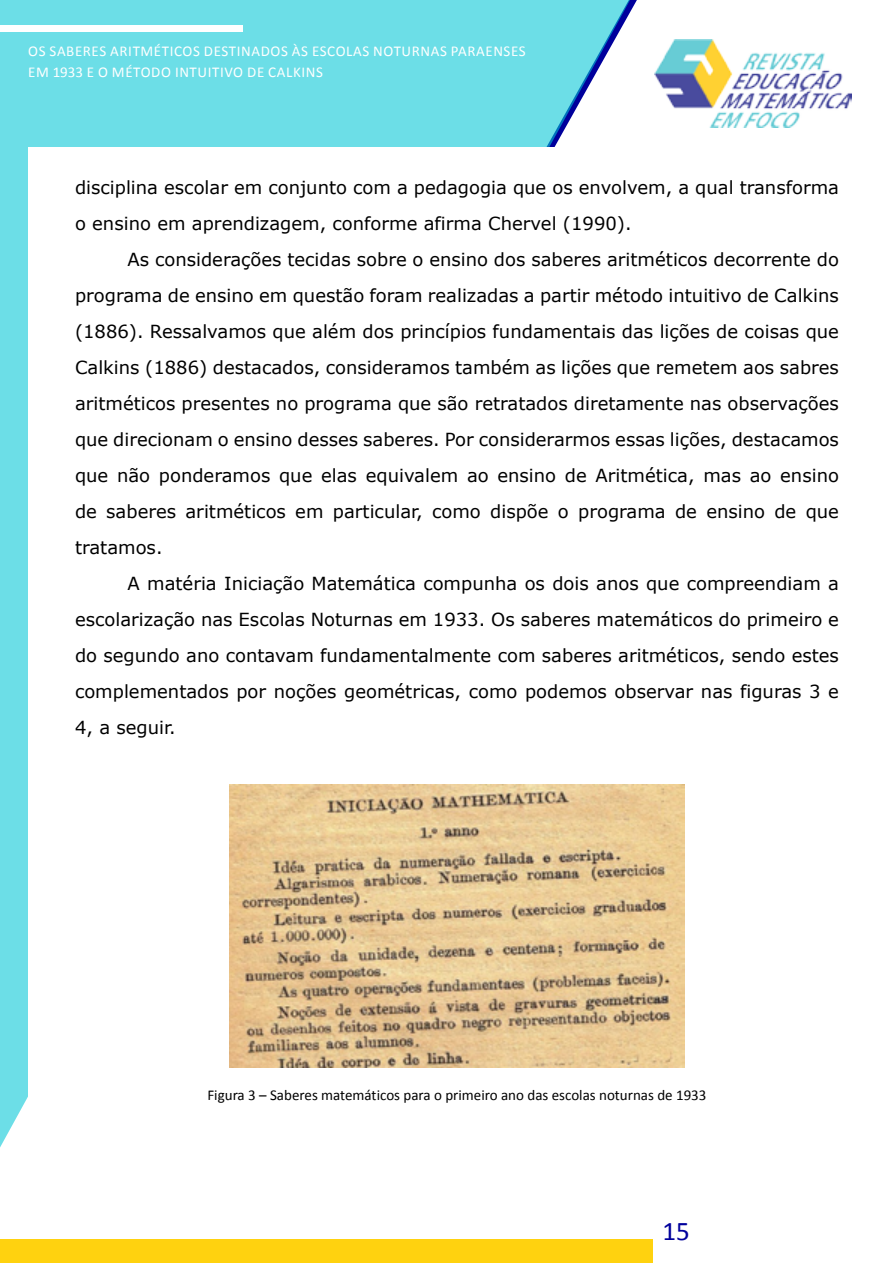
<style>
.page{position:relative;width:893px;height:1263px;background:#fff}
.page>*{position:absolute;margin:0;border:0;box-sizing:border-box;transform-origin:0 0}
.t1{font:27px "Calibri";color:#00009c}
.PARÁGRAFO_MATEMÁTICA{font:18px/36px "Verdana";color:#000;text-align:justify}
.t2{font:15px/21px "Calibri";letter-spacing:.04em;color:#fff}
.FIGURA_FONTE_MATEMÁT{font:15px "Calibri";color:#000}
</style>
<div class="page">
<img style="left:654px;top:39px;width:197px;height:88px">
<div style="left:0;top:0;width:630px;height:1147px;background:#6cdee7"></div>
<div style="left:0;top:25px;width:242px;height:6px;background:#fff"></div>
<div style="left:0;top:1239px;width:653px;height:24px;background:#ffd20f"></div>
<div style="left:28px;top:148px;width:835px;height:1074px;background:#fff"></div>
<img style="left:229px;top:785px;width:455px;height:282px">
<p class="t2" style="left:28px;top:41px;width:499px">OS SABERES ARITMÉTICOS DESTINADOS ÀS ESCOLAS NOTURNAS PARAENSES<br>EM 1933 E O MÉTODO INTUITIVO DE CALKINS</p>
<p class="PARÁGRAFO_MATEMÁTICA" style="left:75px;top:169px;width:765px">disciplina escolar em conjunto com a pedagogia que os envolvem, a qual transforma o ensino em aprendizagem, conforme afirma Chervel (1990).</p>
<p class="PARÁGRAFO_MATEMÁTICA" style="left:75px;top:241px;width:765px;text-indent:52px">As considerações tecidas sobre o ensino dos saberes aritméticos decorrente do programa de ensino em questão foram realizadas a partir método intuitivo de Calkins (1886). Ressalvamos que além dos princípios fundamentais das lições de coisas que Calkins (1886) destacados, consideramos também as lições que remetem aos sabres aritméticos presentes no programa que são retratados diretamente nas observações que direcionam o ensino desses saberes. Por considerarmos essas lições, destacamos que não ponderamos que elas equivalem ao ensino de Aritmética, mas ao ensino de saberes aritméticos em particular, como dispõe o programa de ensino de que tratamos.</p>
<p class="PARÁGRAFO_MATEMÁTICA" style="left:75px;top:565px;width:765px;text-indent:52px">A matéria Iniciação Matemática compunha os dois anos que compreendiam a escolarização nas Escolas Noturnas em 1933. Os saberes matemáticos do primeiro e do segundo ano contavam fundamentalmente com saberes aritméticos, sendo estes complementados por noções geométricas, como podemos observar nas figuras 3 e 4, a seguir.</p>
<p class="FIGURA_FONTE_MATEMÁT" style="left:207px;top:1086px;width:501px">Figura 3 – Saberes matemáticos para o primeiro ano das escolas noturnas de 1933</p>
<h1 class="t1" style="left:662px;top:1213px;width:29px">15</h1>
</div>
